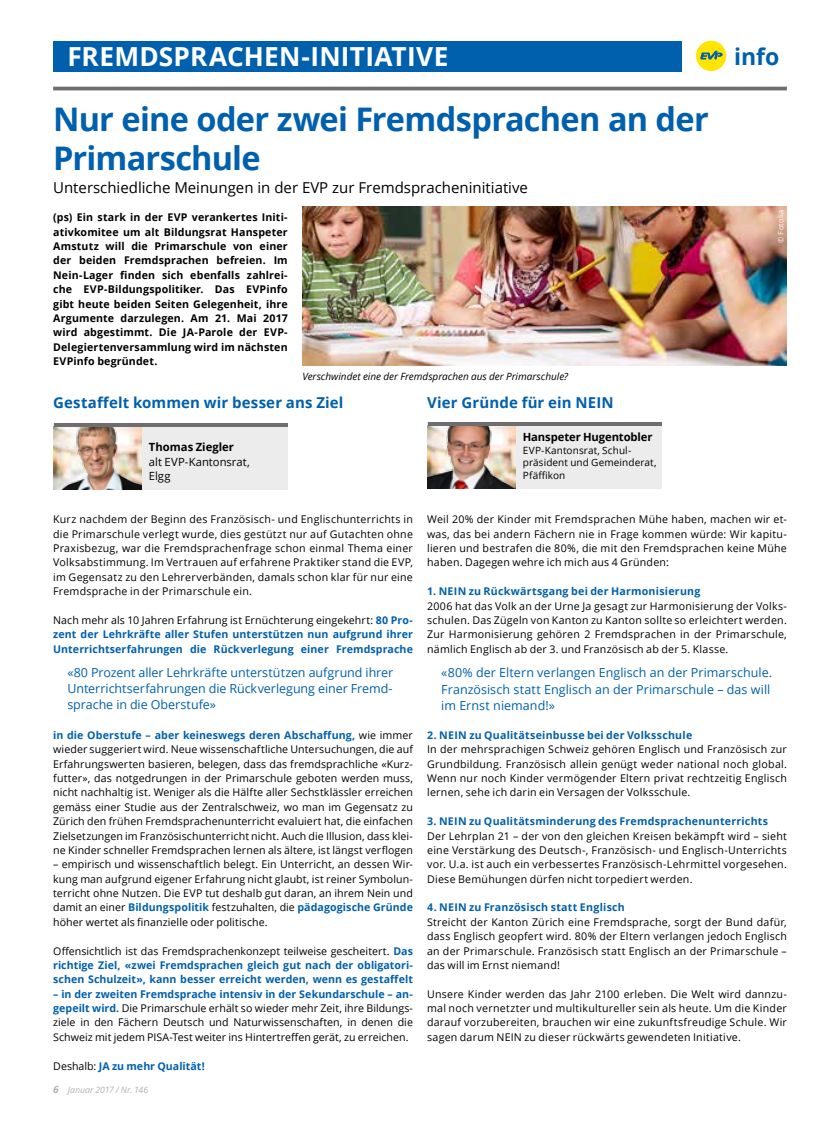
<style>
.page{position:relative;width:833px;height:1134px;background:#fff}
.page>*{position:absolute;margin:0;border:0;box-sizing:border-box;transform-origin:0 0}
.t1{font:700 32.5px/38.8px "Open Sans";letter-spacing:-.025em;color:#0060ad}
.t2{font:700 26.25px "Open Sans";letter-spacing:.01em;color:#fff}
.t3{font:700 23px "Open Sans";color:#0060ad}
.t4{font:15px "Open Sans";color:#000}
.t5{font:700 15px "Open Sans";letter-spacing:.01em;color:#0060ad}
.t6{font:12.5px/16.2px "Open Sans";letter-spacing:.005em;color:#0060ad;text-align:justify}
.t7{font:700 11.25px "Open Sans";letter-spacing:-.005em;color:#000}
.t8{font:11.25px/14.4px "Open Sans";color:#000}
.t9{font:10.62px/14.4px "Open Sans";letter-spacing:.02em;color:#000;text-align:justify}
.t10{font:700 10.62px/14.4px "Open Sans";letter-spacing:.02em;color:#0060ad;text-align:justify}
.t11{font:700 10.62px/14.4px "Open Sans";letter-spacing:.015em;color:#000;text-align:justify}
.t12{font:700 10.62px "Open Sans";color:#0060ad}
.t13{font:10px/12.5px "Open Sans";letter-spacing:.01em;color:#000}
.t14{font:italic 10px "Open Sans";color:#000}
.t15{font:italic 8.75px "Open Sans";letter-spacing:-.005em;color:#b1b2b3}
.t16{font:7.5px "Open Sans";letter-spacing:.02em;color:#fff}
.s1{font-weight:400;color:#000}
.s2{font-weight:700;color:#0060ad}
.s3{font-weight:700;font-size:10px}
</style>
<div class="page">
<div style="left:696px;top:41px;width:30px;height:30px;background:#ffe500;border-radius:50%"></div>
<svg style="left:700px;top:51px;width:22px;height:9px"></svg>
<div style="left:53px;top:41px;width:628px;height:30px;background:#0060ad"></div>
<div style="left:427px;top:422px;width:234px;height:67px;background:#ececec"></div>
<img style="left:427px;top:426px;width:88px;height:62px">
<hr style="left:427px;top:423px;width:234px;height:3px;background:#6e6e6e">
<hr style="left:53px;top:87px;width:734px;height:3px;background:#6e6e6e">
<img style="left:302px;top:207px;width:485px;height:158px">
<div style="left:53px;top:423px;width:234px;height:66px;background:#ececec"></div>
<img style="left:53px;top:426px;width:88px;height:63px">
<hr style="left:54px;top:423px;width:233px;height:3px;background:#6e6e6e">
<h2 class="t2" style="left:67px;top:38px;width:383px">FREMDSPRACHEN-INITIATIVE</h2>
<h1 class="t1" style="left:53px;top:99px;width:657px">Nur eine oder zwei Fremdsprachen an der<br>Primarschule</h1>
<h3 class="t4" style="left:53px;top:178px;width:476px">Unterschiedliche Meinungen in der EVP zur Fremdspracheninitiative</h3>
<p class="t11" style="left:53px;top:210px;width:236px">(ps) Ein stark in der EVP verankertes Initi&shy;ativkomitee um alt Bildungsrat Hanspeter Amstutz will die Primarschule von einer der beiden Fremdsprachen befreien. Im Nein-Lager finden sich ebenfalls zahlrei&shy;che EVP-Bildungspolitiker. Das EVPinfo gibt heute beiden Seiten Gelegenheit, ihre Argumente darzulegen. Am 21. Mai 2017 wird abgestimmt. Die JA-Parole der EVP-Delegiertenversammlung wird im nächsten EVPinfo begründet.</p>
<h3 class="t3" style="left:734px;top:40px;width:47px">info</h3>
<p class="t16" style="left:775px;top:243px;width:34px;rotate:-90deg">© Fotolia</p>
<p class="t14" style="left:302px;top:369px;width:267px">Verschwindet eine der Fremdsprachen aus der Primarschule?</p>
<h3 class="t5" style="left:53px;top:392px;width:292px">Gestaffelt kommen wir besser ans Ziel</h3>
<p class="t7" style="left:149px;top:439px;width:87px">Thomas Ziegler</p>
<p class="t8" style="left:149px;top:454px;width:102px">alt EVP-Kantonsrat,<br>Elgg</p>
<p class="t9" style="left:53px;top:512px;width:361px">Kurz nachdem der Beginn des Französisch- und Englischunterrichts in die Primarschule verlegt wurde, dies gestützt nur auf Gutachten ohne Praxisbezug, war die Fremdsprachenfrage schon einmal Thema einer Volksabstimmung. Im Vertrauen auf erfahrene Praktiker stand die EVP, im Gegensatz zu den Lehrerverbänden, damals schon klar für nur eine Fremdsprache in der Primarschule ein.</p>
<p class="t10" style="left:53px;top:612px;width:361px"><span class="s1">Nach mehr als 10 Jahren Erfahrung ist Ernüchterung eingekehrt:</span> 80 Pro&shy;zent der Lehrkräfte aller Stufen unterstützen nun aufgrund ihrer Unterrichtserfahrungen die Rückverlegung einer Fremdsprache</p>
<h3 class="t5" style="left:427px;top:392px;width:188px">Vier Gründe für ein NEIN</h3>
<p class="t7" style="left:523px;top:429px;width:131px">Hanspeter Hugentobler</p>
<p class="t13" style="left:523px;top:444px;width:135px">EVP-Kantonsrat, Schul&shy;präsident und Gemeinderat,<br>Pfäffikon</p>
<p class="t9" style="left:427px;top:512px;width:361px">Weil 20% der Kinder mit Fremdsprachen Mühe haben, machen wir et&shy;was, das bei andern Fächern nie in Frage kommen würde: Wir kapitu&shy;lieren und bestrafen die 80%, die mit den Fremdsprachen keine Mühe haben. Dagegen wehre ich mich aus 4 Gründen:</p>
<p class="t10" style="left:427px;top:584px;width:275px">1. NEIN zu Rückwärtsgang bei der Harmonisierung</p>
<p class="t9" style="left:427px;top:598px;width:361px">2006 hat das Volk an der Urne Ja gesagt zur Harmonisierung der Volks&shy;schulen. Das Zügeln von Kanton zu Kanton sollte so erleichtert werden.<br>Zur Harmonisierung gehören 2 Fremdsprachen in der Primarschule, nämlich Englisch ab der 3. und Französisch ab der 5. Klasse.</p>
<p class="t6" style="left:67px;top:664px;width:327px">«80 Prozent aller Lehrkräfte unterstützen aufgrund ihrer Unterrichtserfahrungen die Rückverlegung einer Fremd&shy;sprache in die Oberstufe»</p>
<p class="t6" style="left:441px;top:664px;width:332px;text-align:left">«80% der Eltern verlangen Englisch an der Primarschule.<br>Französisch statt Englisch an der Primarschule – das will im Ernst niemand!»</p>
<p class="t9" style="left:53px;top:727px;width:361px"><span class="s2">in die Oberstufe – aber keineswegs deren Abschaffung,</span> wie immer wieder suggeriert wird. Neue wissenschaftliche Untersuchungen, die auf Erfahrungswerten basieren, belegen, dass das fremdsprachliche «Kurz&shy;futter», das notgedrungen in der Primarschule geboten werden muss, nicht nachhaltig ist. Weniger als die Hälfte aller Sechstklässler erreichen gemäss einer Studie aus der Zentralschweiz, wo man im Gegensatz zu Zürich den frühen Fremdsprachenunterricht evaluiert hat, die einfachen Zielsetzungen im Französischunterricht nicht. Auch die Illusion, dass klei&shy;ne Kinder schneller Fremdsprachen lernen als ältere, ist längst verflogen</p>
<p class="t9" style="left:53px;top:857px;width:361px">– empirisch und wissenschaftlich belegt. Ein Unterricht, an dessen Wir&shy;kung man aufgrund eigener Erfahrung nicht glaubt, ist reiner Symbolun&shy;terricht ohne Nutzen. Die EVP tut deshalb gut daran, an ihrem Nein und damit an einer <span class="s2">Bildungspolitik</span> festzuhalten, die <span class="s2">pädagogische Gründe </span>höher wertet als finanzielle oder politische.</p>
<p class="t10" style="left:53px;top:943px;width:361px"><span class="s1">Offensichtlich ist das Fremdsprachenkonzept teilweise gescheitert.</span> Das richtige Ziel, «zwei Fremdsprachen gleich gut nach der obligatori&shy;schen Schulzeit», kann besser erreicht werden, wenn es gestaffelt</p>
<p class="t9" style="left:53px;top:986px;width:361px"><span class="s2">– in der zweiten Fremdsprache intensiv in der Sekundarschule – an&shy;gepeilt wird.</span> Die Primarschule erhält so wieder mehr Zeit, ihre Bildungs&shy;ziele in den Fächern Deutsch und Naturwissenschaften, in denen die Schweiz mit jedem PISA-Test weiter ins Hintertreffen gerät, zu erreichen.</p>
<p class="t12" style="left:53px;top:1058px;width:153px"><span class="s1">Deshalb:</span> JA zu mehr Qualität!</p>
<p class="t15" style="left:53px;top:1084px;width:97px"><span class="s3">6</span> Januar 2017 / Nr. 146</p>
<p class="t10" style="left:427px;top:727px;width:267px">2. NEIN zu Qualitätseinbusse bei der Volksschule</p>
<p class="t9" style="left:427px;top:742px;width:361px">In der mehrsprachigen Schweiz gehören Englisch und Französisch zur Grundbildung. Französisch allein genügt weder national noch global.<br>Wenn nur noch Kinder vermögender Eltern privat rechtzeitig Englisch lernen, sehe ich darin ein Versagen der Volksschule.</p>
<p class="t10" style="left:427px;top:814px;width:342px">3. NEIN zu Qualitätsminderung des Fremdsprachenunterrichts</p>
<p class="t9" style="left:427px;top:828px;width:361px">Der Lehrplan 21 – der von den gleichen Kreisen bekämpft wird – sieht eine Verstärkung des Deutsch-, Französisch- und Englisch-Unterrichts vor. U.a. ist auch ein verbessertes Französisch-Lehrmittel vorgesehen.<br>Diese Bemühungen dürfen nicht torpediert werden.</p>
<p class="t10" style="left:427px;top:900px;width:199px">4. NEIN zu Französisch statt Englisch</p>
<p class="t9" style="left:427px;top:914px;width:361px">Streicht der Kanton Zürich eine Fremdsprache, sorgt der Bund dafür, dass Englisch geopfert wird. 80% der Eltern verlangen jedoch Englisch an der Primarschule. Französisch statt Englisch an der Primarschule – das will im Ernst niemand!</p>
<p class="t9" style="left:427px;top:986px;width:361px">Unsere Kinder werden das Jahr 2100 erleben. Die Welt wird dannzu&shy;mal noch vernetzter und multikultureller sein als heute. Um die Kinder darauf vorzubereiten, brauchen wir eine zukunftsfreudige Schule. Wir sagen darum NEIN zu dieser rückwärts gewendeten Initiative.</p>
</div>
